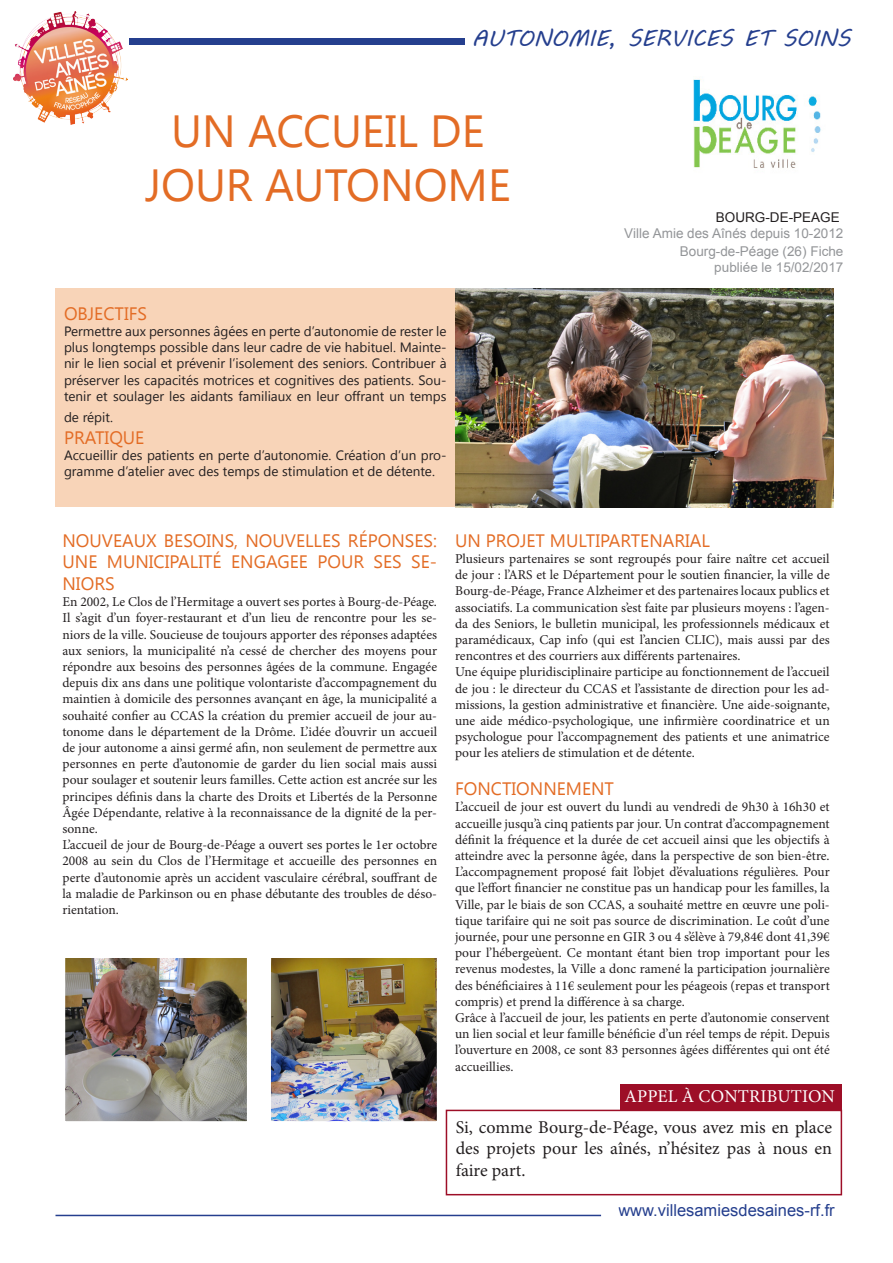
<style>
.page{position:relative;width:893px;height:1263px;background:#fff}
.page>*{position:absolute;margin:0;border:0;box-sizing:border-box;transform-origin:0 0}
.t1{font:22.5px "MV Boli";color:#253f8e}
.t2{font:18px/21.6px "Minion Pro";color:#231f20;text-align:justify}
.t3{font:18px "Minion Pro";letter-spacing:.01em;color:#fff}
.t4{font:16.5px "Arial";color:#253f8e}
.t5{font:13.5px/16.2px "Minion Pro";color:#231f20;text-align:justify}
.t6{font:13.5px "Segoe UI Symbol";color:#231f20}
.t7{font:13.5px/16.2px "Arial";color:#939598;text-align:right}
.s1{color:#231f20}
</style>
<div class="page">
<img style="left:14px;top:11px;width:114px;height:114px">
<div style="left:129px;top:38px;width:336px;height:7px;background:#253f8e"></div>
<img style="left:693px;top:79px;width:128px;height:89px">
<div style="left:56px;top:288px;width:399px;height:219px;background:#f8d4b8"></div>
<div style="left:446px;top:1110px;width:396px;height:85px;border:2px solid #9d0e27"></div>
<div style="left:620px;top:1084px;width:222px;height:26px;background:#9d0e27"></div>
<hr style="left:56px;top:1215px;width:545px;height:1px;background:#253f8e">
<img style="left:455px;top:288px;width:378px;height:219px">
<img style="left:67px;top:959px;width:178px;height:161px">
<div style="left:64px;top:956px;width:184px;height:167px;border:2px solid #fff"></div>
<img style="left:272px;top:959px;width:163px;height:161px">
<div style="left:269px;top:956px;width:169px;height:167px;border:2px solid #fff"></div>
<p class="t1" style="left:472px;top:23px;width:380px">AUTONOMIE, SERVICES ET SOINS</p>
<p class="t6" style="left:132px;top:321px;width:80px">◆ ▲□■■ ▲</p>
<p class="t6" style="left:289px;top:321px;width:69px">▼ ◆▼□■□</p>
<p class="t6" style="left:411px;top:321px;width:30px">▲▼ ●</p>
<p class="t6" style="left:72px;top:337px;width:53px">●◆▲ ●□■ ▼</p>
<p class="t6" style="left:150px;top:337px;width:53px">▲ □▲▲ ●</p>
<p class="t6" style="left:227px;top:337px;width:36px">■▲ ● ◆</p>
<p class="t6" style="left:371px;top:337px;width:24px">▼◆ ●</p>
<p class="t6" style="left:64px;top:354px;width:110px">■ ● ●■ ▲□ ● ▼</p>
<p class="t6" style="left:196px;top:354px;width:61px">❖ ■ ● ▲□●</p>
<p class="t6" style="left:313px;top:354px;width:135px">▲ ▲ ■□▲ □■▼ ◆ →</p>
<p class="t6" style="left:84px;top:370px;width:58px">▲ ❖ ●▲</p>
<p class="t6" style="left:182px;top:370px;width:47px">▼ ▲ □▼</p>
<p class="t6" style="left:248px;top:370px;width:87px">▲ ▼ □ ■▼❖▲</p>
<p class="t6" style="left:354px;top:370px;width:89px">▲ ▼ ■▼▲ □◆</p>
<p class="t6" style="left:103px;top:386px;width:36px">▼ ▲□◆●</p>
<p class="t6" style="left:215px;top:386px;width:19px">■▼▲</p>
<p class="t6" style="left:304px;top:386px;width:50px">■ ● ◆ □</p>
<p class="t6" style="left:372px;top:386px;width:44px">■▼ ◆■ ▼</p>
<p class="t6" style="left:85px;top:445px;width:26px">◆ ●●</p>
<p class="t6" style="left:137px;top:445px;width:78px">▲ ▼ ■▼▲ ■</p>
<p class="t6" style="left:238px;top:445px;width:70px">▼ ◆▼□■□</p>
<p class="t6" style="left:363px;top:445px;width:80px">▼ □■ ◆■ □</p>
<p class="t6" style="left:175px;top:462px;width:54px">❖ ▲ ▼</p>
<p class="t6" style="left:254px;top:462px;width:111px">▲ ▲▼ ◆● ▼□■ ▼</p>
<p class="t6" style="left:401px;top:462px;width:25px">▼ ■▼</p>
<p class="t7" style="left:624px;top:210px;width:221px"><span class="s1">BOURG-DE-PEAGE<br></span>Ville Amie des Aînés depuis 10-2012</p>
<p class="t7" style="left:680px;top:243px;width:165px">Bourg-de-Péage (26) Fiche publiée le 15/02/2017</p>
<p class="t5" style="left:63px;top:594px;width:376px">En 2002, Le Clos de l’Hermitage a ouvert ses portes à Bourg-de-Péage.<br>Il s’agit d’un foyer-restaurant et d’un lieu de rencontre pour les se&shy;niors de la ville. Soucieuse de toujours apporter des réponses adaptées aux seniors, la municipalité n’a cessé de chercher des moyens pour répondre aux besoins des personnes âgées de la commune. Engagée depuis dix ans dans une politique volontariste d’accompagnement du maintien à domicile des personnes avançant en âge, la municipalité a souhaité confier au CCAS la création du premier accueil de jour au&shy;tonome dans le département de la Drôme. L’idée d’ouvrir un accueil de jour autonome a ainsi germé afin, non seulement de permettre aux personnes en perte d’autonomie de garder du lien social mais aussi pour soulager et soutenir leurs familles. Cette action est ancrée sur les principes définis dans la charte des Droits et Libertés de la Personne Âgée Dépendante, relative à la reconnaissance de la dignité de la per&shy;sonne.</p>
<p class="t5" style="left:63px;top:837px;width:376px">L’accueil de jour de Bourg-de-Péage a ouvert ses portes le 1er octobre 2008 au sein du Clos de l’Hermitage et accueille des personnes en perte d’autonomie après un accident vasculaire cérébral, souffrant de la maladie de Parkinson ou en phase débutante des troubles de déso&shy;rientation.</p>
<p class="t5" style="left:455px;top:551px;width:376px">Plusieurs partenaires se sont regroupés pour faire naître cet accueil de jour : l’ARS et le Département pour le soutien financier, la ville de Bourg-de-Péage, France Alzheimer et des partenaires locaux publics et associatifs. La communication s’est faite par plusieurs moyens : l’agen&shy;da des Seniors, le bulletin municipal, les professionnels médicaux et paramédicaux, Cap info (qui est l’ancien CLIC), mais aussi par des rencontres et des courriers aux différents partenaires.</p>
<p class="t5" style="left:455px;top:664px;width:376px">Une équipe pluridisciplinaire participe au fonctionnement de l’accueil de jou : le directeur du CCAS et l’assistante de direction pour les ad&shy;missions, la gestion administrative et financière. Une aide-soignante, une aide médico-psychologique, une infirmière coordinatrice et un psychologue pour l’accompagnement des patients et une animatrice pour les ateliers de stimulation et de détente.</p>
<p class="t5" style="left:455px;top:799px;width:376px">L’accueil de jour est ouvert du lundi au vendredi de 9h30 à 16h30 et accueille jusqu’à cinq patients par jour. Un contrat d’accompagnement définit la fréquence et la durée de cet accueil ainsi que les objectifs à atteindre avec la personne âgée, dans la perspective de son bien-être.<br>L’accompagnement proposé fait l’objet d’évaluations régulières. Pour que l’effort financier ne constitue pas un handicap pour les familles, la Ville, par le biais de son CCAS, a souhaité mettre en œuvre une poli&shy;tique tarifaire qui ne soit pas source de discrimination. Le coût d’une journée, pour une personne en GIR 3 ou 4 s’élève à 79,84€ dont 41,39€ pour l’hébergeùent. Ce montant étant bien trop important pour les revenus modestes, la Ville a donc ramené la participation journalière des bénéficiaires à 11€ seulement pour les péageois (repas et transport compris) et prend la différence à sa charge.</p>
<p class="t5" style="left:455px;top:1010px;width:376px">Grâce à l’accueil de jour, les patients en perte d’autonomie conservent un lien social et leur famille bénéficie d’un réel temps de répit. Depuis l’ouverture en 2008, ce sont 83 personnes âgées différentes qui ont été accueillies.</p>
<p class="t3" style="left:624px;top:1084px;width:212px">APPEL À CONTRIBUTION</p>
<p class="t2" style="left:456px;top:1116px;width:378px">Si, comme Bourg-de-Péage, vous avez mis en place des projets pour les aînés, n’hésitez pas à nous en faire part.</p>
<p class="t4" style="left:618px;top:1199px;width:218px">www.villesamiesdesaines-rf.fr</p>
</div>
